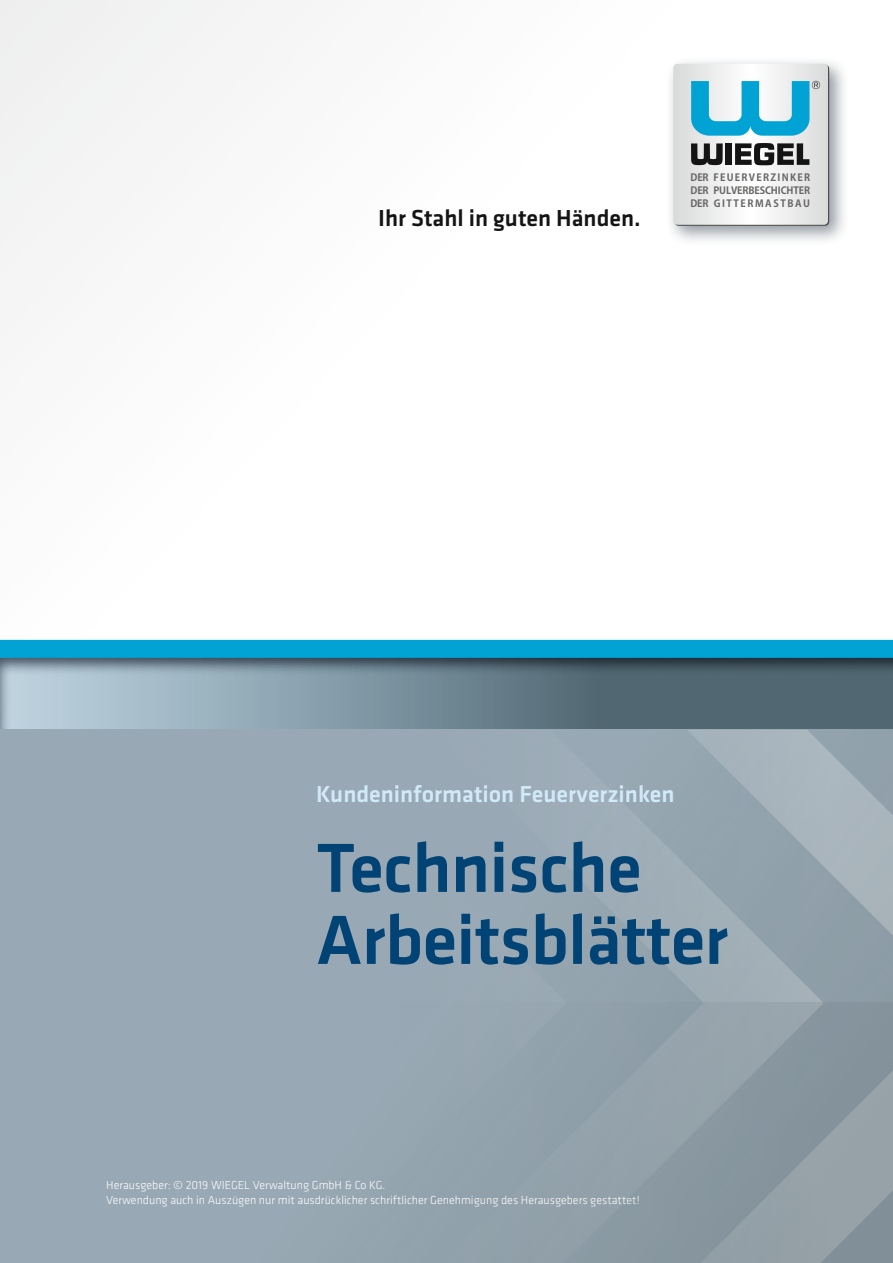
<style>
.page{position:relative;width:893px;height:1263px;background:#fff}
.page>*{position:absolute;margin:0;border:0;box-sizing:border-box;transform-origin:0 0}
.t1{font:500 72px/72px "Klavika";letter-spacing:-.01em;color:#004374}
.t2{font:500 24px "Klavika";color:#d1eaf8}
.t3{font:500 24px "Klavika";color:#131413}
.t4{font:300 12px/15px "Klavika";color:#fff}
.t5{font:700 9.9px/12.8px "Koz Go Pro";letter-spacing:.06em;color:#686867;text-align:justify}
</style>
<div class="page">
<div style="left:0;top:655px;width:893px;height:93px;background:#222b3e;opacity:.75"></div>
<div style="left:0;top:730px;width:893px;height:533px;background:#98a8b4"></div>
<div style="left:0;top:640px;width:893px;height:18px;background:#00a3d3"></div>
<div style="left:490px;top:1002px;width:135px;height:261px;background:#91a1aa"></div>
<svg style="left:625px;top:730px;width:257px;height:533px"></svg>
<svg style="left:882px;top:805px;width:11px;height:458px"></svg>
<div style="left:665px;top:56px;width:184px;height:190px;background:#273644;opacity:.5"></div>
<svg style="left:673px;top:64px;width:155px;height:161px"></svg>
<h2 class="t3" style="left:378px;top:205px;width:264px">Ihr Stahl in guten Händen.</h2>
<p class="t5" style="left:690px;top:173px;width:121px">DER FEUERVERZINKER DER PULVERBESCHICHTER DER GITTERMASTBAU</p>
<h2 class="t2" style="left:316px;top:781px;width:360px">Kundeninformation Feuerverzinken</h2>
<h1 class="t1" style="left:316px;top:833px;width:414px">Technische<br>Arbeitsblätter</h1>
<p class="t4" style="left:106px;top:1178px;width:535px">Herausgeber: © 2019 WIEGEL Verwaltung GmbH &amp; Co KG.<br>Verwendung auch in Auszügen nur mit ausdrücklicher schriftlicher Genehmigung des Herausgebers gestattet!</p>
</div>
